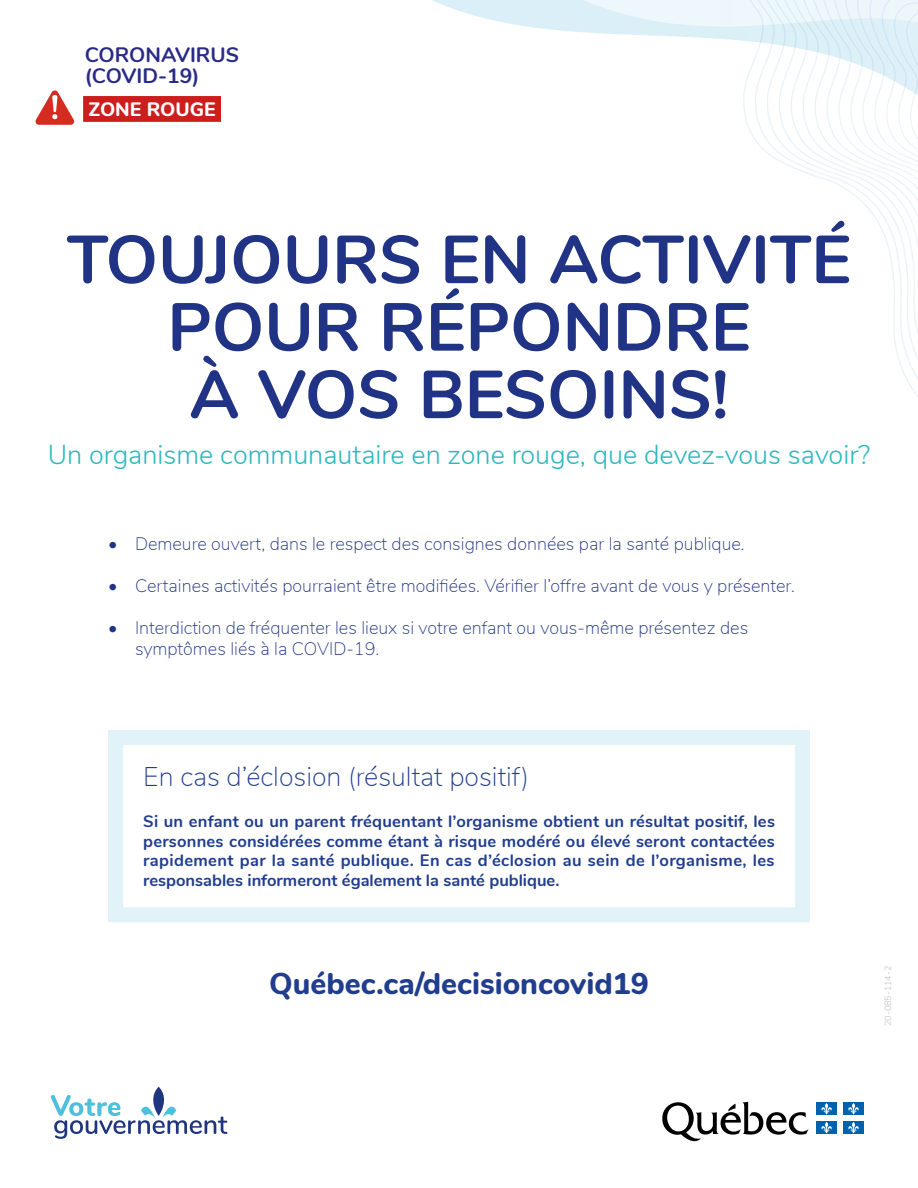
<style>
.page{position:relative;width:918px;height:1188px;background:#fff}
.page>*{position:absolute;margin:0;border:0;box-sizing:border-box;transform-origin:0 0}
.t1{font:700 67.5px/67.5px "Nunito";color:#203384;text-align:center}
.t2{font:800 30px "Nunito";color:#203d8e}
.t3{font:300 27px "Nunito";color:#2eb8be}
.t4{font:200 27px "Nunito";color:#203d8e}
.t5{font:700 20.85px/20.9px "Nunito";color:#282a86}
.t6{font:800 19.35px "Nunito";color:#fff}
.t7{font:200 18px/21.6px "Nunito";color:#203384}
.t8{font:700 16.5px/19.5px "Nunito";color:#203d8e;text-align:justify}
.t9{font:300 9px "Nunito";color:#bfc0c1}
</style>
<div class="page">
<svg style="left:432px;top:0;width:112px;height:29px"></svg>
<svg style="left:544px;top:0;width:178px;height:39px"></svg>
<svg style="left:730px;top:0;width:13px;height:41px"></svg>
<svg style="left:743px;top:0;width:12px;height:140px"></svg>
<svg style="left:755px;top:0;width:13px;height:154px"></svg>
<svg style="left:768px;top:0;width:12px;height:162px"></svg>
<svg style="left:780px;top:0;width:13px;height:168px"></svg>
<svg style="left:793px;top:0;width:12px;height:173px"></svg>
<svg style="left:805px;top:0;width:12px;height:177px"></svg>
<svg style="left:817px;top:0;width:101px;height:397px"></svg>
<div style="left:108px;top:730px;width:702px;height:192px;border:15px solid #e2f2f9"></div>
<div style="left:83px;top:96px;width:138px;height:26px;background:#cc1f1d"></div>
<svg style="left:35px;top:90px;width:40px;height:35px"></svg>
<img style="left:52px;top:1087px;width:175px;height:52px">
<img style="left:662px;top:1101px;width:202px;height:41px">
<p class="t5" style="left:85px;top:43px;width:156px">CORONAVIRUS (COVID-19)</p>
<p class="t6" style="left:89px;top:95px;width:129px">ZONE ROUGE</p>
<h1 class="t1" style="left:67px;top:222px;width:786px">TOUJOURS EN ACTIVITÉ<br>POUR RÉPONDRE<br>À VOS BESOINS!</h1>
<h3 class="t3" style="left:48px;top:435px;width:824px">Un organisme communautaire en zone rouge, que devez-vous savoir?</h3>
<p class="t7" style="left:108px;top:532px;width:638px">• Demeure ouvert, dans le respect des consignes données par la santé publique.</p>
<p class="t7" style="left:108px;top:574px;width:688px">• Certaines activités pourraient être modifiées. Vérifier l’offre avant de vous y présenter.</p>
<p class="t7" style="left:135px;top:616px;width:615px;text-indent:-27px">• Interdiction de fréquenter les lieux si votre enfant ou vous-même présentez des symptômes liés à la COVID-19.</p>
<h3 class="t4" style="left:143px;top:757px;width:387px">En cas d’éclosion (résultat positif)</h3>
<p class="t8" style="left:143px;top:811px;width:633px">Si un enfant ou un parent fréquentant l’organisme obtient un résultat positif, les personnes considérées comme étant à risque modéré ou élevé seront contactées rapidement par la santé publique. En cas d’éclosion au sein de l’organisme, les responsables informeront également la santé publique.</p>
<h2 class="t2" style="left:269px;top:961px;width:381px">Québec.ca/decisioncovid19</h2>
<p class="t9" style="left:881px;top:1026px;width:61px;rotate:-90deg">20-085-114-2</p>
</div>
